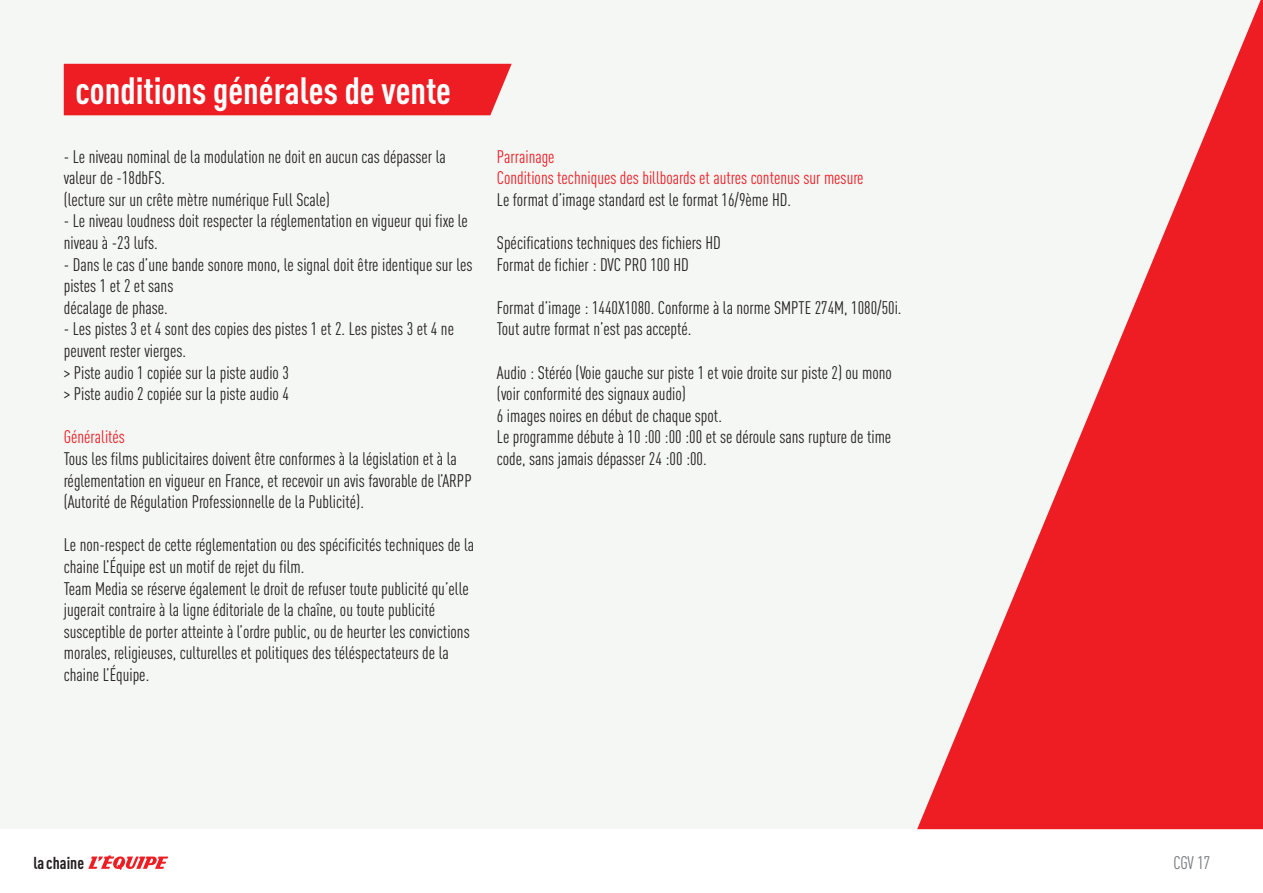
<style>
.page{position:relative;width:1263px;height:893px;background:#f5f7f5}
.page>*{position:absolute;margin:0;border:0;box-sizing:border-box;transform-origin:0 0}
.t1{font:700 condensed 37.5px "DINOT";color:#fff}
.t2{font:condensed 18px/21.6px "DINOT";color:#231f20}
.t3{font:condensed 18px "DINOT";color:#ee1d23}
.t4{font:condensed 18px "DINOT";color:#76787b}
.t5{font:700 condensed 17.1px "DINOT";color:#231f20}
</style>
<div class="page">
<div style="left:0;top:829px;width:1263px;height:64px;background:#fff"></div>
<svg style="left:88px;top:855px;width:80px;height:15px"></svg>
<div style="left:64px;top:64px;width:448px;height:51px;background:#ee1d23"></div>
<svg style="left:917px;top:0;width:346px;height:829px;fill:#ee1d23"></svg>
<p class="t1" style="left:75px;top:63px;width:377px">conditions générales de vente</p>
<p class="t2" style="left:64px;top:144px;width:384px">- Le niveau nominal de la modulation ne doit en aucun cas dépasser la valeur de -18dbFS.</p>
<p class="t2" style="left:64px;top:188px;width:268px">(lecture sur un crête mètre numérique Full Scale)</p>
<p class="t2" style="left:64px;top:209px;width:406px">- Le niveau loudness doit respecter la réglementation en vigueur qui fixe le niveau à -23 lufs.</p>
<p class="t2" style="left:64px;top:252px;width:410px">- Dans le cas d’une bande sonore mono, le signal doit être identique sur les pistes 1 et 2 et sans</p>
<p class="t2" style="left:64px;top:296px;width:106px">décalage de phase.</p>
<p class="t2" style="left:64px;top:317px;width:392px">- Les pistes 3 et 4 sont des copies des pistes 1 et 2. Les pistes 3 et 4 ne peuvent rester vierges.</p>
<p class="t2" style="left:64px;top:360px;width:227px">&gt; Piste audio 1 copiée sur la piste audio 3</p>
<p class="t2" style="left:64px;top:382px;width:227px">&gt; Piste audio 2 copiée sur la piste audio 4</p>
<p class="t3" style="left:64px;top:425px;width:63px">Généralités</p>
<p class="t2" style="left:64px;top:447px;width:409px">Tous les films publicitaires doivent être conformes à la législation et à la réglementation en vigueur en France, et recevoir un avis favorable de l’ARPP (Autorité de Régulation Professionnelle de la Publicité).</p>
<p class="t2" style="left:64px;top:533px;width:412px">Le non-respect de cette réglementation ou des spécificités techniques de la chaine L’Équipe est un motif de rejet du film.</p>
<p class="t2" style="left:64px;top:576px;width:407px">Team Media se réserve également le droit de refuser toute publicité qu’elle jugerait contraire à la ligne éditoriale de la chaîne, ou toute publicité susceptible de porter atteinte à l’ordre public, ou de heurter les convictions morales, religieuses, culturelles et politiques des téléspectateurs de la chaine L’Équipe.</p>
<p class="t3" style="left:497px;top:144px;width:59px">Parrainage</p>
<p class="t3" style="left:497px;top:165px;width:368px">Conditions techniques des billboards et autres contenus sur mesure</p>
<p class="t2" style="left:497px;top:188px;width:296px">Le format d’image standard est le format 16/9ème HD.</p>
<p class="t2" style="left:497px;top:231px;width:225px">Spécifications techniques des fichiers HD</p>
<p class="t2" style="left:497px;top:252px;width:193px">Format de fichier : DVC PRO 100 HD</p>
<p class="t2" style="left:497px;top:296px;width:406px">Format d’image : 1440X1080. Conforme à la norme SMPTE 274M, 1080/50i.<br>Tout autre format n’est pas accepté.</p>
<p class="t2" style="left:497px;top:360px;width:396px">Audio : Stéréo (Voie gauche sur piste 1 et voie droite sur piste 2) ou mono (voir conformité des signaux audio)</p>
<p class="t2" style="left:497px;top:404px;width:226px">6 images noires en début de chaque spot.</p>
<p class="t2" style="left:497px;top:425px;width:396px">Le programme débute à 10 :00 :00 :00 et se déroule sans rupture de time code, sans jamais dépasser 24 :00 :00.</p>
<p class="t5" style="left:33px;top:850px;width:52px">lachaine</p>
<p class="t4" style="left:1173px;top:850px;width:39px">CGV 17</p>
</div>
